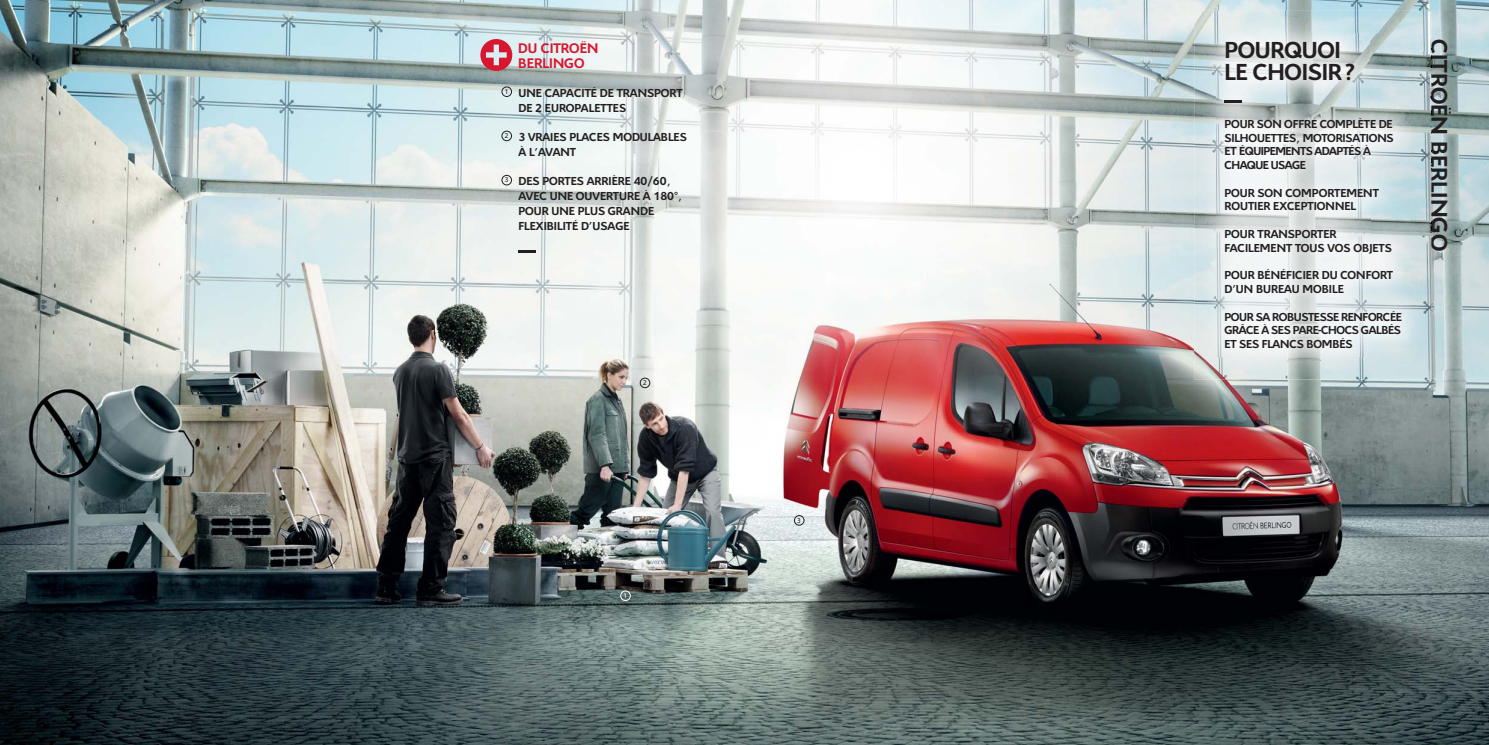
<style>
.page{position:relative;width:1489px;height:745px;background:#fff}
.page>*{position:absolute;margin:0;border:0;box-sizing:border-box;transform-origin:0 0}
.t1{font:700 25px/22.5px "Citroen";letter-spacing:-.01em;color:#231f20}
.t2{font:700 25px "Citroen";color:#15171a}
.t3{font:700 25px "Citroen";letter-spacing:-.01em;color:#231f20;scale:3 1}
.t4{font:700 15px/15px "Citroen";color:#d7172f}
.t5{font:700 12.5px/13.8px "Citroen";color:#231f20}
.t6{font:7.5px "Citroen";color:#231f20}
.t7{font:7.5px "Citroen";color:#fff}
.s1{color:#12171b}
.s2{color:#000}
.s3{color:#0a1011}
.s4{color:#000406}
.s5{color:#0c0e10}
.s6{color:#0f0e11}
.s7{color:#0e0e11}
.s8{color:#0c0e0f}
.s9{color:#060b0d}
</style>
<div class="page">
<img style="left:0;top:0;width:1488px;height:744px">
<div style="left:501px;top:87px;width:11px;height:10px;border:1px solid #231f20;border-radius:50%"></div>
<div style="left:501px;top:131px;width:11px;height:10px;border:1px solid #231f20;border-radius:50%"></div>
<div style="left:501px;top:175px;width:11px;height:10px;border:1px solid #231f20;border-radius:50%"></div>
<svg style="left:480px;top:39px;width:32px;height:32px"></svg>
<img style="left:1194px;top:11px;width:237px;height:40px">
<img style="left:1194px;top:51px;width:39px;height:328px">
<img style="left:1392px;top:51px;width:39px;height:328px">
<img style="left:1233px;top:356px;width:159px;height:23px">
<img style="left:1430px;top:40px;width:1px;height:210px">
<img style="left:1216px;top:34px;width:192px;height:322px">
<div style="left:620px;top:590px;width:10px;height:10px;border:1px solid #fff;border-radius:50%"></div>
<div style="left:640px;top:377px;width:10px;height:11px;border:1px solid #231f20;border-radius:50%"></div>
<div style="left:794px;top:515px;width:10px;height:10px;border:1px solid #231f20;border-radius:50%"></div>
<p class="t4" style="left:518px;top:41px;width:81px">DU CITROËN<br>BERLINGO</p>
<p class="t5" style="left:518px;top:86px;width:166px;line-height:15px;text-indent:-14px"><sup>1</sup> UNE CAPACITÉ DE TRANSPORT<br>DE 2 EUROPALETTES</p>
<p class="t5" style="left:518px;top:130px;width:170px;line-height:15px;text-indent:-14px"><sup>2</sup> 3 VRAIES PLACES MODULABLES<br>À L’AVANT</p>
<p class="t5" style="left:518px;top:175px;width:165px;line-height:15px;text-indent:-14px"><sup>3</sup> DES PORTES ARRIÈRE 40/60,<br>AVEC UNE OUVERTURE À 180°,<br>POUR UNE PLUS GRANDE<br>FLEXIBILITÉ D’USAGE</p>
<h1 class="t3" style="left:518px;top:240px;width:7px">-</h1>
<p class="t6" style="left:642px;top:379px;width:6px">2</p>
<p class="t7" style="left:623px;top:592px;width:6px">1</p>
<p class="t6" style="left:797px;top:517px;width:6px">3</p>
<h1 class="t1" style="left:1224px;top:41px;width:132px">POURQUOI<br>LE CHOISIR ?</h1>
<h1 class="t3" style="left:1224px;top:90px;width:7px">-</h1>
<p class="t5" style="left:1224px;top:118px;width:171px">POUR SON OFFRE COMPLÈTE DE<br>SILHOUETTES, MOTORISATIONS<br>ET ÉQUIPEMENTS ADAPTÉS À<br>CHAQUE USAGE</p>
<p class="t5" style="left:1224px;top:187px;width:156px">POUR SON COMPORTEMENT<br>ROUTIER EXCEPTIONNEL</p>
<p class="t5" style="left:1224px;top:228px;width:169px">POUR TRANSPORTER<br>FACILEMENT TOUS VOS OBJETS</p>
<p class="t5" style="left:1224px;top:269px;width:170px">POUR BÉNÉFICIER DU CONFORT<br>D’UN BUREAU MOBILE</p>
<p class="t5" style="left:1224px;top:310px;width:179px;text-align:justify">POUR SA ROBUSTESSE RENFORCÉE GRÂCE À SES PARE-CHOCS GALBÉS ET SES FLANCS BOMBÉS</p>
<h1 class="t2" style="left:1448px;top:39px;width:213px;rotate:90deg"><span class="s1">C</span>I<span class="s2">T</span><span class="s3">R</span>OË<span class="s4">N</span> <span class="s5">B</span><span class="s6">ER</span><span class="s7">L</span><span class="s6">I</span><span class="s7">N</span><span class="s8">G</span><span class="s9">O</span></h1>
</div>
